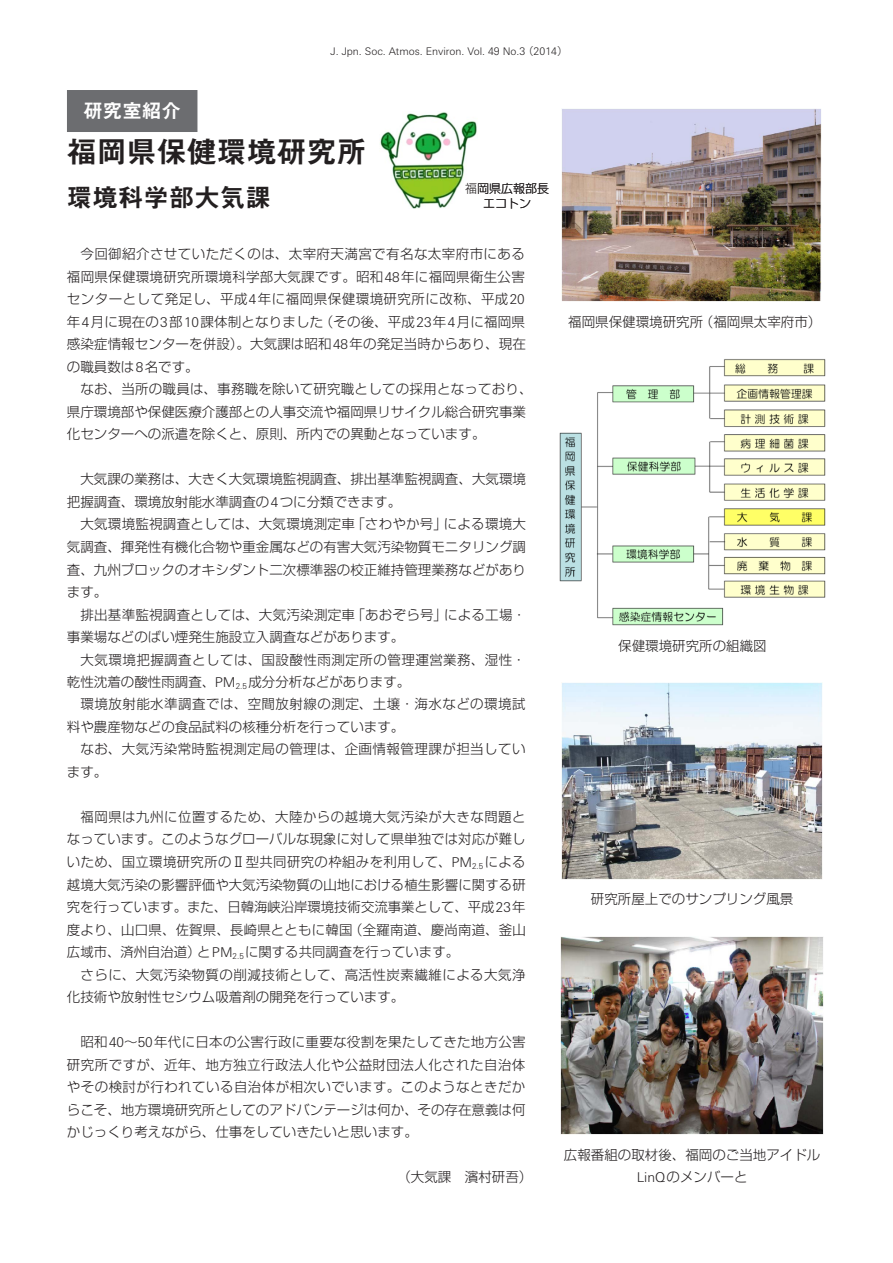
<style>
.page{position:relative;width:893px;height:1263px;background:#fff}
.page>*{position:absolute;margin:0;border:0;box-sizing:border-box;transform-origin:0 0}
.t1{font:30px "Midashi Go Pr 6 MB31";color:#231f20}
.t2{font:25.5px "Midashi Go Pr 6 MB31";color:#231f20}
.t3{font:19.5px "Midashi Go Pr 6 MB31";color:#fff}
.t4{font:300 13.5px/22.5px "Shin Go Pr 6";color:#231f20;text-align:justify}
.t5{font:300 13.5px/22.5px "Shin Go Pr 6";letter-spacing:.035em;color:#231f20}
.t6{font:300 13.5px/22.5px "Shin Go Pr 6";letter-spacing:.02em;color:#231f20}
.t7{font:300 12px/15px "Shin Go Pr 6";color:#231f20;text-align:center}
.t8{font:300 10.5px "Univers Next W1 G";color:#231f20}
.s1{font-family:"Shin Go Pr 6"}
.s2{font-family:"Univers Next W1 G"}
</style>
<div class="page">
<div style="left:67px;top:90px;width:130px;height:42px;background:#6c6d70"></div>
<img style="left:561px;top:109px;width:260px;height:193px">
<img style="left:380px;top:112px;width:97px;height:97px">
<img style="left:559px;top:359px;width:267px;height:266px">
<img style="left:561px;top:682px;width:262px;height:197px">
<img style="left:560px;top:936px;width:264px;height:198px">
<p class="t8" style="left:331px;top:45px;width:239px">J. Jpn. Soc. Atmos. Environ. Vol. 49 No.3 <span class="s1">（</span>2014<span class="s1">）</span></p>
<h3 class="t3" style="left:83px;top:95px;width:99px">研究室紹介</h3>
<h1 class="t1" style="left:67px;top:128px;width:302px">福岡県保健環境研究所</h1>
<h2 class="t2" style="left:67px;top:177px;width:206px">環境科学部大気課</h2>
<p class="t4" style="left:67px;top:242px;width:460px;text-indent:14px">今回御紹介させていただくのは、太宰府天満宮で有名な太宰府市にある福岡県保健環境研究所環境科学部大気課です。昭和<span class="s2">48</span>年に福岡県衛生公害センターとして発足し、平成<span class="s2">4</span>年に福岡県保健環境研究所に改称、平成<span class="s2">20</span>年<span class="s2">4</span>月に現在の<span class="s2">3</span>部<span class="s2">10</span>課体制となりました（その後、平成<span class="s2">23</span>年<span class="s2">4</span>月に福岡県感染症情報センターを併設）。大気課は昭和<span class="s2">48</span>年の発足当時からあり、現在の職員数は<span class="s2">8</span>名です。</p>
<p class="t4" style="left:67px;top:377px;width:467px;text-align:left;text-indent:14px">なお、当所の職員は、事務職を除いて研究職としての採用となっており、県庁環境部や保健医療介護部との人事交流や福岡県リサイクル総合研究事業化センターへの派遣を除くと、原則、所内での異動となっています。</p>
<p class="t4" style="left:67px;top:467px;width:461px;text-indent:14px">大気課の業務は、大きく大気環境監視調査、排出基準監視調査、大気環境把握調査、環境放射能水準調査の<span class="s2">4</span>つに分類できます。</p>
<p class="t4" style="left:67px;top:512px;width:461px;text-indent:14px">大気環境監視調査としては、大気環境測定車「さわやか号」による環境大気調査、揮発性有機化合物や重金属などの有害大気汚染物質モニタリング調査、九州ブロックのオキシダント二次標準器の校正維持管理業務などがあります。</p>
<p class="t6" style="left:67px;top:602px;width:461px;text-indent:14px">排出基準監視調査としては、大気汚染測定車「あおぞら号」による工場・事業場などのばい煙発生施設立入調査などがあります。</p>
<p class="t5" style="left:67px;top:647px;width:460px;text-indent:14px">大気環境把握調査としては、国設酸性雨測定所の管理運営業務、湿性・乾性沈着の酸性雨調査、<span class="s2">PM</span><sub>2.5</sub> 成分分析などがあります。</p>
<p class="t5" style="left:67px;top:692px;width:460px;text-indent:14px">環境放射能水準調査では、空間放射線の測定、土壌・海水などの環境試料や農産物などの食品試料の核種分析を行っています。</p>
<p class="t5" style="left:67px;top:737px;width:460px;text-indent:14px">なお、大気汚染常時監視測定局の管理は、企画情報管理課が担当しています。</p>
<p class="t4" style="left:67px;top:804px;width:460px;text-indent:14px">福岡県は九州に位置するため、大陸からの越境大気汚染が大きな問題となっています。このようなグローバルな現象に対して県単独では対応が難しいため、国立環境研究所のⅡ型共同研究の枠組みを利用して、<span class="s2">PM</span><sub>2.5</sub>による越境大気汚染の影響評価や大気汚染物質の山地における植生影響に関する研究を行っています。また、日韓海峡沿岸環境技術交流事業として、平成<span class="s2">23</span>年度より、山口県、佐賀県、長崎県とともに韓国（全羅南道、慶尚南道、釜山広域市、済州自治道）と<span class="s2">PM</span><sub>2.5</sub> に関する共同調査を行っています。</p>
<p class="t5" style="left:67px;top:962px;width:460px;text-indent:14px">さらに、大気汚染物質の削減技術として、高活性炭素繊維による大気浄化技術や放射性セシウム吸着剤の開発を行っています。</p>
<p class="t4" style="left:67px;top:1029px;width:460px;text-indent:14px">昭和<span class="s2">40</span>～<span class="s2">50</span>年代に日本の公害行政に重要な役割を果たしてきた地方公害研究所ですが、近年、地方独立行政法人化や公益財団法人化された自治体やその検討が行われている自治体が相次いでいます。このようなときだからこそ、地方環境研究所としてのアドバンテージは何か、その存在意義は何かじっくり考えながら、仕事をしていきたいと思います。</p>
<p class="t4" style="left:397px;top:1164px;width:136px">（大気課　濱村研吾）</p>
<p class="t7" style="left:465px;top:180px;width:85px">福岡県広報部長エコトン</p>
<p class="t4" style="left:568px;top:310px;width:255px">福岡県保健環境研究所（福岡県太宰府市）</p>
<p class="t4" style="left:618px;top:633px;width:150px">保健環境研究所の組織図</p>
<p class="t4" style="left:591px;top:887px;width:204px">研究所屋上でのサンプリング風景</p>
<p class="t4" style="left:564px;top:1142px;width:258px;text-align:center">広報番組の取材後、福岡のご当地アイドル<br><span class="s2">LinQ</span>のメンバーと</p>
</div>
